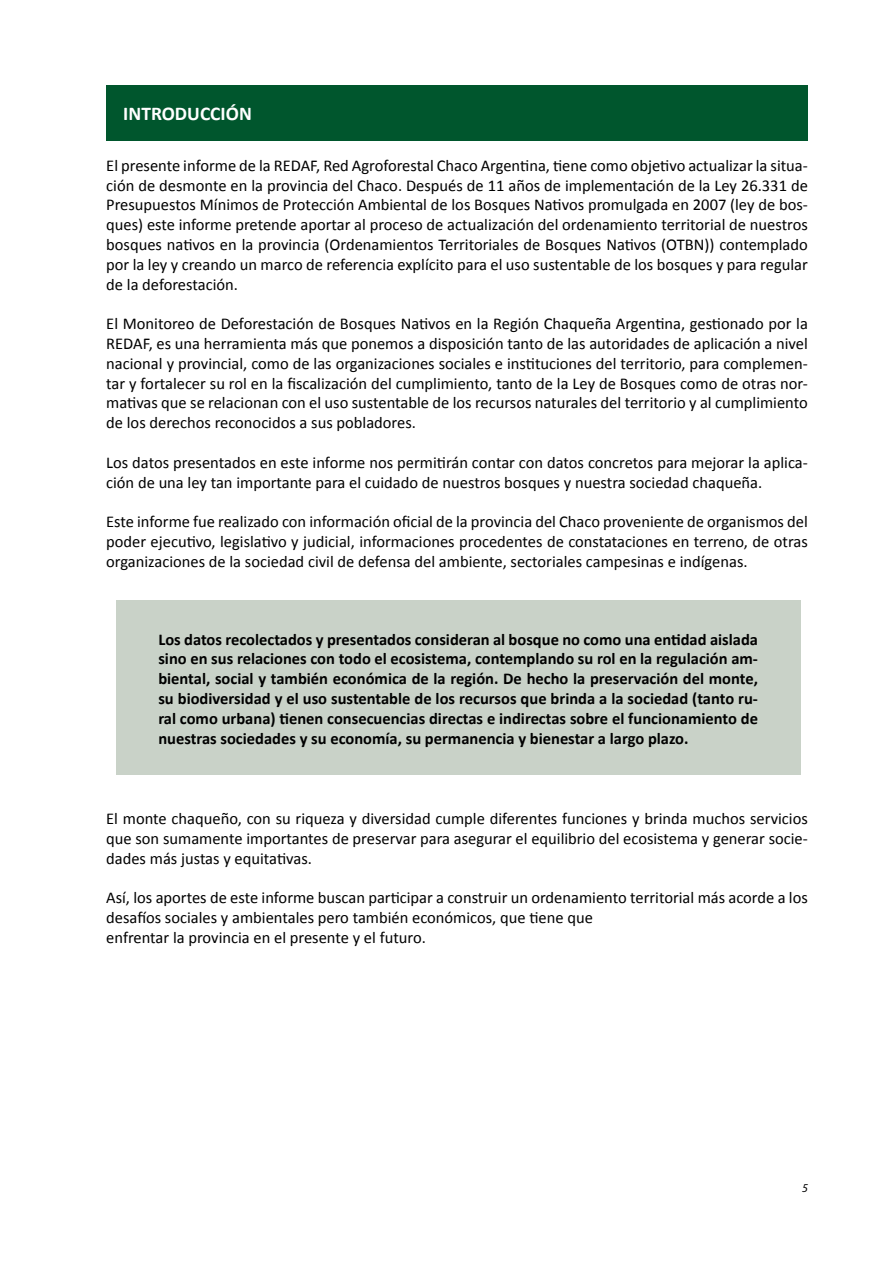
<style>
.page{position:relative;width:893px;height:1263px;background:#fff}
.page>*{position:absolute;margin:0;border:0;box-sizing:border-box;transform-origin:0 0}
.t1{font:700 19.5px "Calibri";color:#fff}
.t2{font:16.5px/19.8px "Calibri";color:#000;text-align:justify}
.t3{font:700 16.5px/19.8px "Calibri";color:#000;text-align:justify}
.t4{font:italic 12px "Myriad Pro";color:#000}
</style>
<div class="page">
<div style="left:116px;top:601px;width:684px;height:174px;background:#c9d2c8"></div>
<div style="left:106px;top:85px;width:702px;height:55px;background:#00562d"></div>
<p class="t1" style="left:123px;top:101px;width:130px">INTRODUCCIÓN</p>
<p class="t2" style="left:106px;top:155px;width:703px">El presente informe de la REDAF, Red Agroforestal Chaco Argentina, tiene como objetivo actualizar la situa&shy;ción de desmonte en la provincia del Chaco. Después de 11 años de implementación de la Ley 26.331 de Presupuestos Mínimos de Protección Ambiental de los Bosques Nativos promulgada en 2007 (ley de bos&shy;ques) este informe pretende aportar al proceso de actualización del ordenamiento territorial de nuestros bosques nativos en la provincia (Ordenamientos Territoriales de Bosques Nativos (OTBN)) contemplado por la ley y creando un marco de referencia explícito para el uso sustentable de los bosques y para regular de la deforestación.</p>
<p class="t2" style="left:106px;top:314px;width:703px">El Monitoreo de Deforestación de Bosques Nativos en la Región Chaqueña Argentina, gestionado por la REDAF, es una herramienta más que ponemos a disposición tanto de las autoridades de aplicación a nivel nacional y provincial, como de las organizaciones sociales e instituciones del territorio, para complemen&shy;tar y fortalecer su rol en la fiscalización del cumplimiento, tanto de la Ley de Bosques como de otras nor&shy;mativas que se relacionan con el uso sustentable de los recursos naturales del territorio y al cumplimiento de los derechos reconocidos a sus pobladores.</p>
<p class="t2" style="left:106px;top:452px;width:703px">Los datos presentados en este informe nos permitirán contar con datos concretos para mejorar la aplica&shy;ción de una ley tan importante para el cuidado de nuestros bosques y nuestra sociedad chaqueña.</p>
<p class="t2" style="left:106px;top:512px;width:703px">Este informe fue realizado con información oficial de la provincia del Chaco proveniente de organismos del poder ejecutivo, legislativo y judicial, informaciones procedentes de constataciones en terreno, de otras organizaciones de la sociedad civil de defensa del ambiente, sectoriales campesinas e indígenas.</p>
<p class="t3" style="left:158px;top:629px;width:601px">Los datos recolectados y presentados consideran al bosque no como una entidad aislada sino en sus relaciones con todo el ecosistema, contemplando su rol en la regulación am&shy;biental, social y también económica de la región. De hecho la preservación del monte, su biodiversidad y el uso sustentable de los recursos que brinda a la sociedad (tanto ru&shy;ral como urbana) tienen consecuencias directas e indirectas sobre el funcionamiento de nuestras sociedades y su economía, su permanencia y bienestar a largo plazo.</p>
<p class="t2" style="left:106px;top:809px;width:703px">El monte chaqueño, con su riqueza y diversidad cumple diferentes funciones y brinda muchos servicios que son sumamente importantes de preservar para asegurar el equilibrio del ecosistema y generar socie&shy;dades más justas y equitativas.</p>
<p class="t2" style="left:106px;top:888px;width:703px;text-align:left">Así, los aportes de este informe buscan participar a construir un ordenamiento territorial más acorde a los desafíos sociales y ambientales pero también económicos, que tiene que<br>enfrentar la provincia en el presente y el futuro.</p>
<p class="t4" style="left:802px;top:1180px;width:7px">5</p>
</div>
